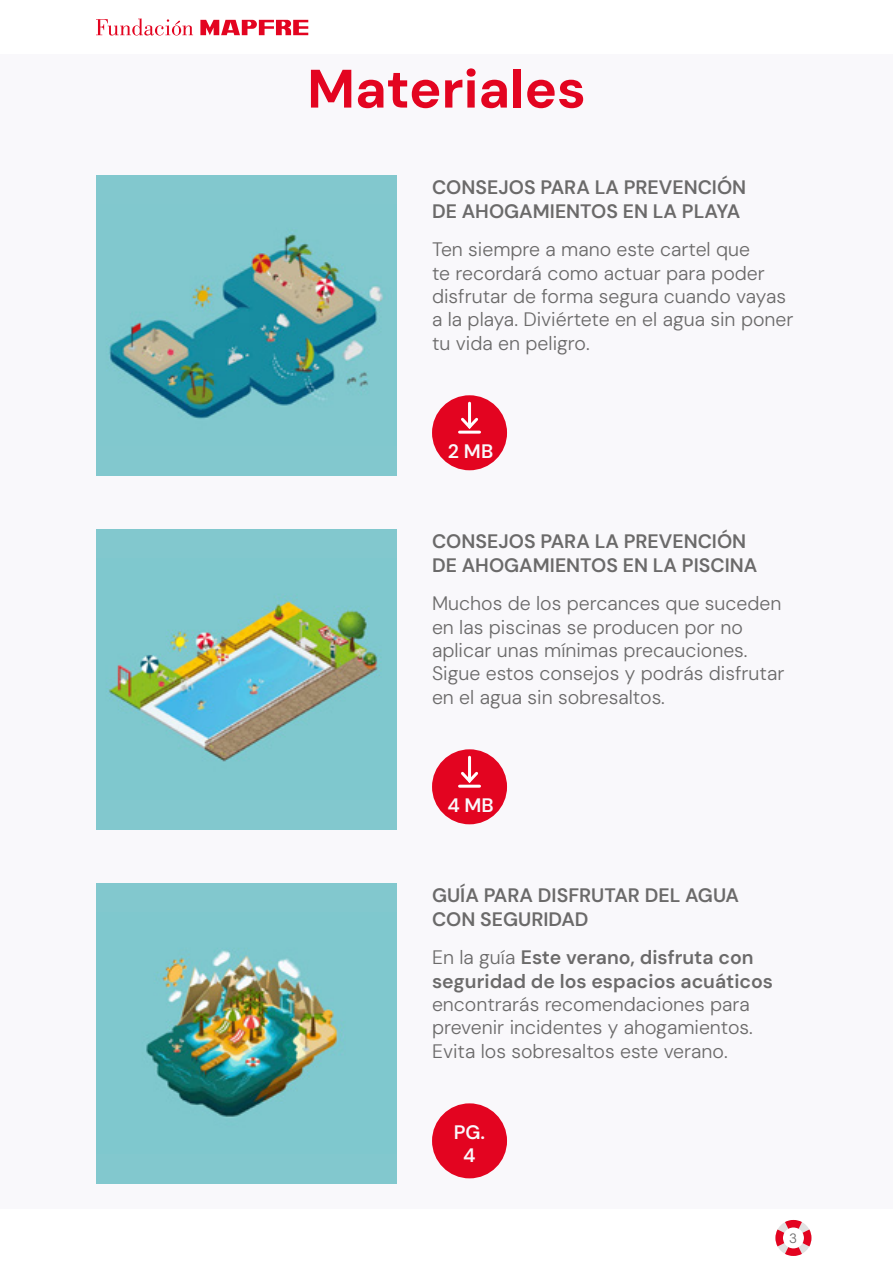
<style>
.page{position:relative;width:893px;height:1263px;background:#fff}
.page>*{position:absolute;margin:0;border:0;box-sizing:border-box;transform-origin:0 0}
.t1{font:700 54px "DM Sans";color:#e30420}
.t2{font:300 19.5px/23.4px "DM Sans";color:#6b6a6a}
.t3{font:600 19.5px/23.4px "DM Sans";color:#6b6a6a}
.t4{font:600 19.5px/23.4px "DM Sans";color:#f9f8fb;text-align:center}
.t5{font:300 13.5px "DM Sans";color:#6b6a6a}
.s1{font-weight:600}
</style>
<div class="page">
<svg style="left:775px;top:1219px;width:37px;height:37px"></svg>
<div style="left:0;top:54px;width:893px;height:1155px;background:#f9f8fb"></div>
<svg style="left:200px;top:20px;width:108px;height:15px"></svg>
<svg style="left:96px;top:18px;width:97px;height:18px"></svg>
<div style="left:96px;top:529px;width:300px;height:300px;background:#82c8ce"></div>
<img style="left:109px;top:596px;width:272px;height:166px">
<div style="left:434px;top:751px;width:72px;height:72px;background:#e30420;border-radius:50%"></div>
<div style="left:432px;top:749px;width:75px;height:75px;border:3px solid #e30420;border-radius:50%"></div>
<hr style="left:468px;top:757px;width:3px;height:24px;background:#fff">
<svg style="left:459px;top:771px;width:21px;height:14px"></svg>
<hr style="left:460px;top:785px;width:19px;height:3px;background:#fff">
<div style="left:96px;top:175px;width:300px;height:300px;background:#82c8ce"></div>
<img style="left:109px;top:234px;width:274px;height:185px">
<div style="left:434px;top:397px;width:72px;height:72px;background:#e30420;border-radius:50%"></div>
<div style="left:432px;top:395px;width:75px;height:75px;border:3px solid #e30420;border-radius:50%"></div>
<hr style="left:468px;top:403px;width:3px;height:24px;background:#fff">
<svg style="left:459px;top:417px;width:21px;height:14px"></svg>
<hr style="left:460px;top:431px;width:19px;height:3px;background:#fff">
<div style="left:96px;top:883px;width:300px;height:300px;background:#82c8ce"></div>
<img style="left:146px;top:950px;width:196px;height:167px">
<div style="left:434px;top:1105px;width:72px;height:72px;background:#e30420;border-radius:50%"></div>
<div style="left:432px;top:1103px;width:75px;height:75px;border:3px solid #e30420;border-radius:50%"></div>
<p class="t1" style="left:307px;top:55px;width:280px">Materiales</p>
<p class="t3" style="left:432px;top:176px;width:316px">CONSEJOS PARA LA PREVENCIÓN<br>DE AHOGAMIENTOS EN LA PLAYA</p>
<p class="t2" style="left:432px;top:238px;width:363px">Ten siempre a mano este cartel que<br>te recordará como actuar para poder disfrutar de forma segura cuando vayas a la playa. Diviértete en el agua sin poner tu vida en peligro.</p>
<p class="t4" style="left:448px;top:439px;width:47px">2 MB</p>
<p class="t3" style="left:432px;top:530px;width:327px">CONSEJOS PARA LA PREVENCIÓN<br>DE AHOGAMIENTOS EN LA PISCINA</p>
<p class="t2" style="left:432px;top:592px;width:354px">Muchos de los percances que suceden en las piscinas se producen por no aplicar unas mínimas precauciones.<br>Sigue estos consejos y podrás disfrutar en el agua sin sobresaltos.</p>
<p class="t4" style="left:447px;top:793px;width:48px">4 MB</p>
<p class="t3" style="left:432px;top:884px;width:309px">GUÍA PARA DISFRUTAR DEL AGUA<br>CON SEGURIDAD</p>
<p class="t2" style="left:432px;top:946px;width:343px">En la guía <span class="s1">Este verano, disfruta con seguridad de los espacios acuáticos </span>encontrarás recomendaciones para prevenir incidentes y ahogamientos.<br>Evita los sobresaltos este verano.</p>
<p class="t4" style="left:454px;top:1120px;width:33px">PG.<br>4</p>
<p class="t5" style="left:789px;top:1230px;width:9px">3</p>
</div>
